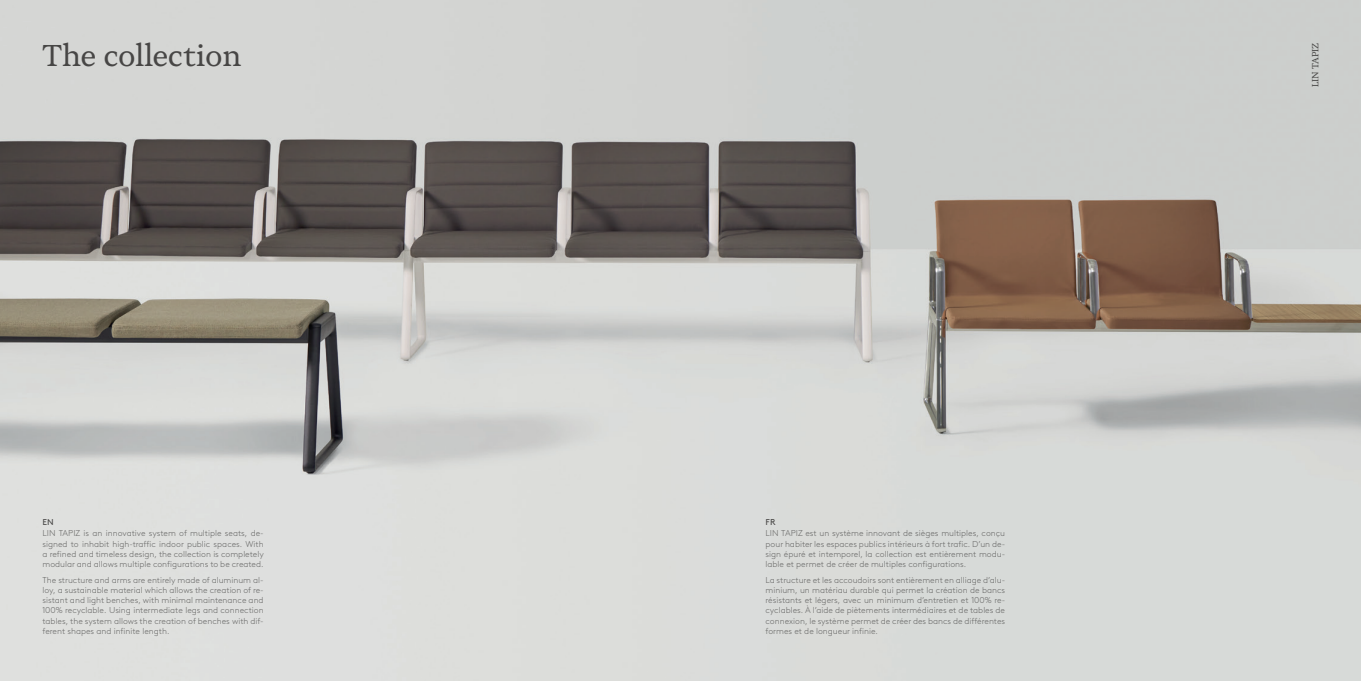
<style>
.page{position:relative;width:1361px;height:681px;background:#fff}
.page>*{position:absolute;margin:0;border:0;box-sizing:border-box;transform-origin:0 0}
.t1{font:30px "Novela";color:#474645}
.t2{font:9px "Novela";color:#474645}
.t3{font:300 8.5px/10.2px "Brown LL";color:#696968;text-align:justify}
.t4{font:8.5px "Brown LL";color:#474645}
</style>
<div class="page">
<img style="left:0;top:0;width:1361px;height:680px">
<h1 class="t1" style="left:43px;top:36px;width:200px">The collection</h1>
<p class="t2" style="left:1309px;top:87px;width:46px;rotate:-90deg">LIN TAPIZ</p>
<p class="t4" style="left:43px;top:515px;width:13px">EN</p>
<p class="t4" style="left:765px;top:515px;width:11px">FR</p>
<p class="t3" style="left:43px;top:527px;width:223px">LIN TAPIZ is an innovative system of multiple seats, de&shy;signed to inhabit high-traffic indoor public spaces. With a refined and timeless design, the collection is completely modular and allows multiple configurations to be created.</p>
<p class="t3" style="left:43px;top:574px;width:223px">The structure and arms are entirely made of aluminum al&shy;loy, a sustainable material which allows the creation of re&shy;sistant and light benches, with minimal maintenance and 100% recyclable. Using intermediate legs and connection tables, the system allows the creation of benches with dif&shy;ferent shapes and infinite length.</p>
<p class="t3" style="left:765px;top:527px;width:241px">LIN TAPIZ est un système innovant de sièges multiples, conçu pour habiter les espaces publics intérieurs à fort trafic. D’un de&shy;sign épuré et intemporel, la collection est entièrement modu&shy;lable et permet de créer de multiples configurations.</p>
<p class="t3" style="left:765px;top:574px;width:241px">La structure et les accoudoirs sont entièrement en alliage d’alu&shy;minium, un matériau durable qui permet la création de bancs résistants et légers, avec un minimum d’entretien et 100% re&shy;cyclables. À l’aide de piètements intermédiaires et de tables de connexion, le système permet de créer des bancs de différentes formes et de longueur infinie.</p>
</div>
